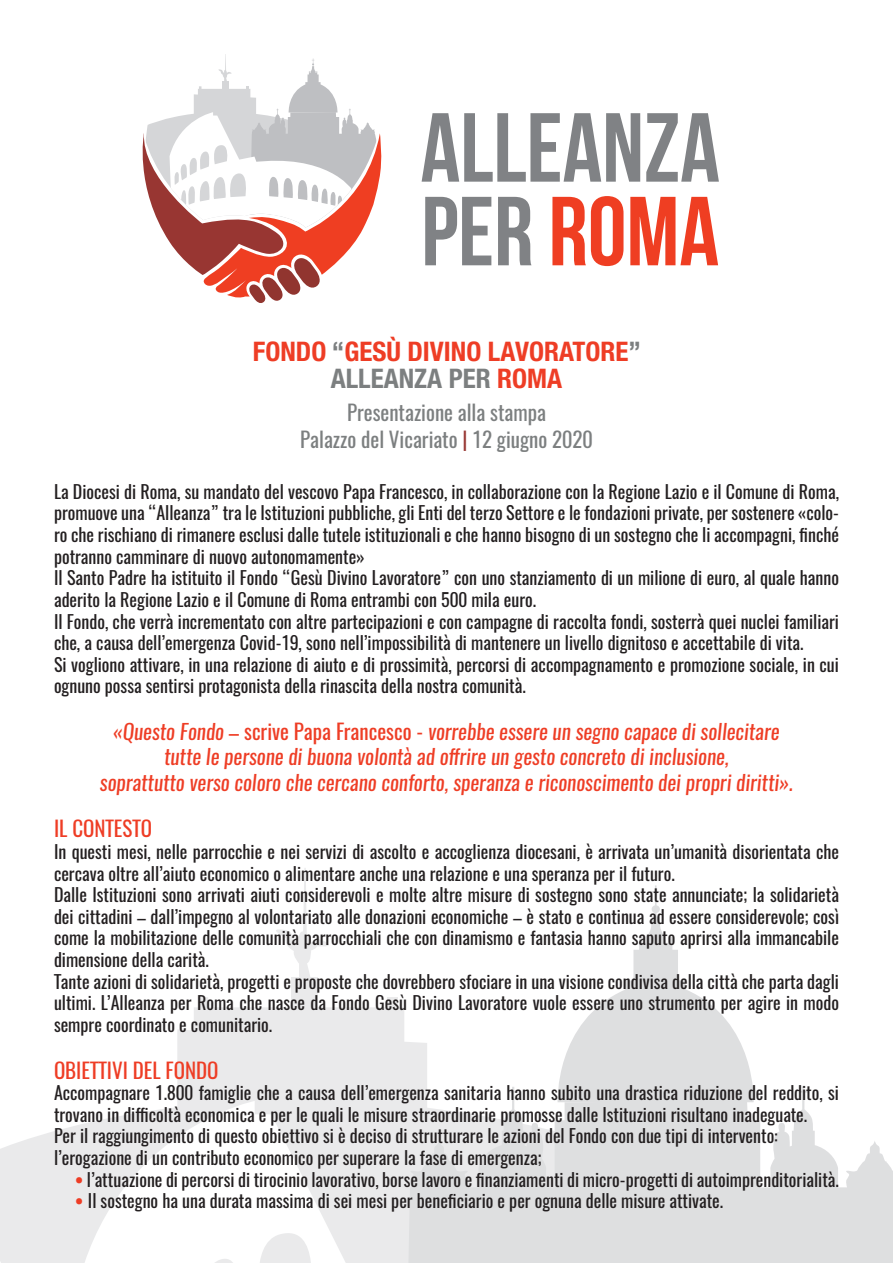
<style>
.page{position:relative;width:893px;height:1263px;background:#fff}
.page>*{position:absolute;margin:0;border:0;box-sizing:border-box;transform-origin:0 0}
.t1{font:700 condensed 27px/27px "Helvetica Neue";color:#ee3d25;text-align:center}
.t2{font:italic 21px/25.2px "Oswald";color:#ee3d25;text-align:center}
.t3{font:21px/27px "Oswald";color:#7c7f80;text-align:center}
.t4{font:21px "Oswald";color:#ee3d25}
.t5{font:18px/21.6px "Oswald";color:#231f20}
.s1{color:#7c7f80}
.s2{color:#983733}
.s3{font-style:normal}
.s4{font-weight:600;color:#ee3d25}
</style>
<div class="page">
<svg style="left:0;top:1125px;width:80px;height:138px;fill:#eaeaeb"></svg>
<svg style="left:177px;top:997px;width:250px;height:104px"></svg>
<div style="left:387px;top:997px;width:11px;height:22px;background:#eaeaeb"></div>
<div style="left:291px;top:977px;width:26px;height:42px;background:#eaeaeb"></div>
<svg style="left:276px;top:868px;width:53px;height:111px"></svg>
<svg style="left:403px;top:1087px;width:490px;height:99px"></svg>
<svg style="left:80px;top:1101px;width:474px;height:162px;fill:#eaeaeb"></svg>
<svg style="left:554px;top:885px;width:206px;height:301px"></svg>
<svg style="left:207px;top:1186px;width:686px;height:77px;fill:#dedfe0"></svg>
<svg style="left:422px;top:113px;width:218px;height:69px"></svg>
<svg style="left:646px;top:113px;width:73px;height:69px"></svg>
<svg style="left:425px;top:197px;width:66px;height:68px"></svg>
<svg style="left:498px;top:197px;width:33px;height:68px"></svg>
<svg style="left:552px;top:196px;width:71px;height:70px"></svg>
<svg style="left:630px;top:197px;width:88px;height:68px"></svg>
<svg style="left:142px;top:54px;width:240px;height:249px"></svg>
<h1 class="t1" style="left:253px;top:337px;width:390px">FONDO <span class="s1">“</span>GESÙ DIVINO LAVORATORE<span class="s1">”<br>ALLEANZA PER</span> ROMA</h1>
<p class="t3" style="left:300px;top:399px;width:294px">Presentazione alla stampa<br>Palazzo del Vicariato <span class="s2">|</span> 12 giugno 2020</p>
<p class="t5" style="left:54px;top:481px;width:786px">La Diocesi di Roma, su mandato del vescovo Papa Francesco, in collaborazione con la Regione Lazio e il Comune di Roma, promuove una “Alleanza” tra le Istituzioni pubbliche, gli Enti del terzo Settore e le fondazioni private, per sostenere «colo&shy;ro che rischiano di rimanere esclusi dalle tutele istituzionali e che hanno bisogno di un sostegno che li accompagni, finché potranno camminare di nuovo autonomamente»<br>Il Santo Padre ha istituito il Fondo “Gesù Divino Lavoratore” con uno stanziamento di un milione di euro, al quale hanno aderito la Regione Lazio e il Comune di Roma entrambi con 500 mila euro.<br>Il Fondo, che verrà incrementato con altre partecipazioni e con campagne di raccolta fondi, sosterrà quei nuclei familiari che, a causa dell’emergenza Covid-19, sono nell’impossibilità di mantenere un livello dignitoso e accettabile di vita.<br>Si vogliono attivare, in una relazione di aiuto e di prossimità, percorsi di accompagnamento e promozione sociale, in cui ognuno possa sentirsi protagonista della rinascita della nostra comunità.</p>
<p class="t2" style="left:100px;top:719px;width:695px">«Questo Fondo <span class="s3">– scrive Papa Francesco -</span> vorrebbe essere un segno capace di sollecitare tutte le persone di buona volontà ad offrire un gesto concreto di inclusione,<br>soprattutto verso coloro che cercano conforto, speranza e riconoscimento dei propri diritti».</p>
<p class="t4" style="left:54px;top:814px;width:100px">IL CONTESTO</p>
<p class="t5" style="left:54px;top:841px;width:786px">In questi mesi, nelle parrocchie e nei servizi di ascolto e accoglienza diocesani, è arrivata un’umanità disorientata che cercava oltre all’aiuto economico o alimentare anche una relazione e una speranza per il futuro.<br>Dalle Istituzioni sono arrivati aiuti considerevoli e molte altre misure di sostegno sono state annunciate; la solidarietà dei cittadini – dall’impegno al volontariato alle donazioni economiche – è stato e continua ad essere considerevole; così come la mobilitazione delle comunità parrocchiali che con dinamismo e fantasia hanno saputo aprirsi alla immancabile dimensione della carità.<br>Tante azioni di solidarietà, progetti e proposte che dovrebbero sfociare in una visione condivisa della città che parta dagli ultimi. L’Alleanza per Roma che nasce da Fondo Gesù Divino Lavoratore vuole essere uno strumento per agire in modo sempre coordinato e comunitario.</p>
<p class="t4" style="left:54px;top:1055px;width:166px">OBIETTIVI DEL FONDO</p>
<p class="t5" style="left:54px;top:1082px;width:786px">Accompagnare 1.800 famiglie che a causa dell’emergenza sanitaria hanno subito una drastica riduzione del reddito, si trovano in difficoltà economica e per le quali le misure straordinarie promosse dalle Istituzioni risultano inadeguate.<br>Per il raggiungimento di questo obiettivo si è deciso di strutturare le azioni del Fondo con due tipi di intervento: l’erogazione di un contributo economico per superare la fase di emergenza;</p>
<p class="t5" style="left:75px;top:1168px;width:765px"><span class="s4">•</span> l’attuazione di percorsi di tirocinio lavorativo, borse lavoro e finanziamenti di micro-progetti di autoimprenditorialità.</p>
<p class="t5" style="left:75px;top:1190px;width:649px"><span class="s4">•</span> Il sostegno ha una durata massima di sei mesi per beneficiario e per ognuna delle misure attivate.</p>
</div>
